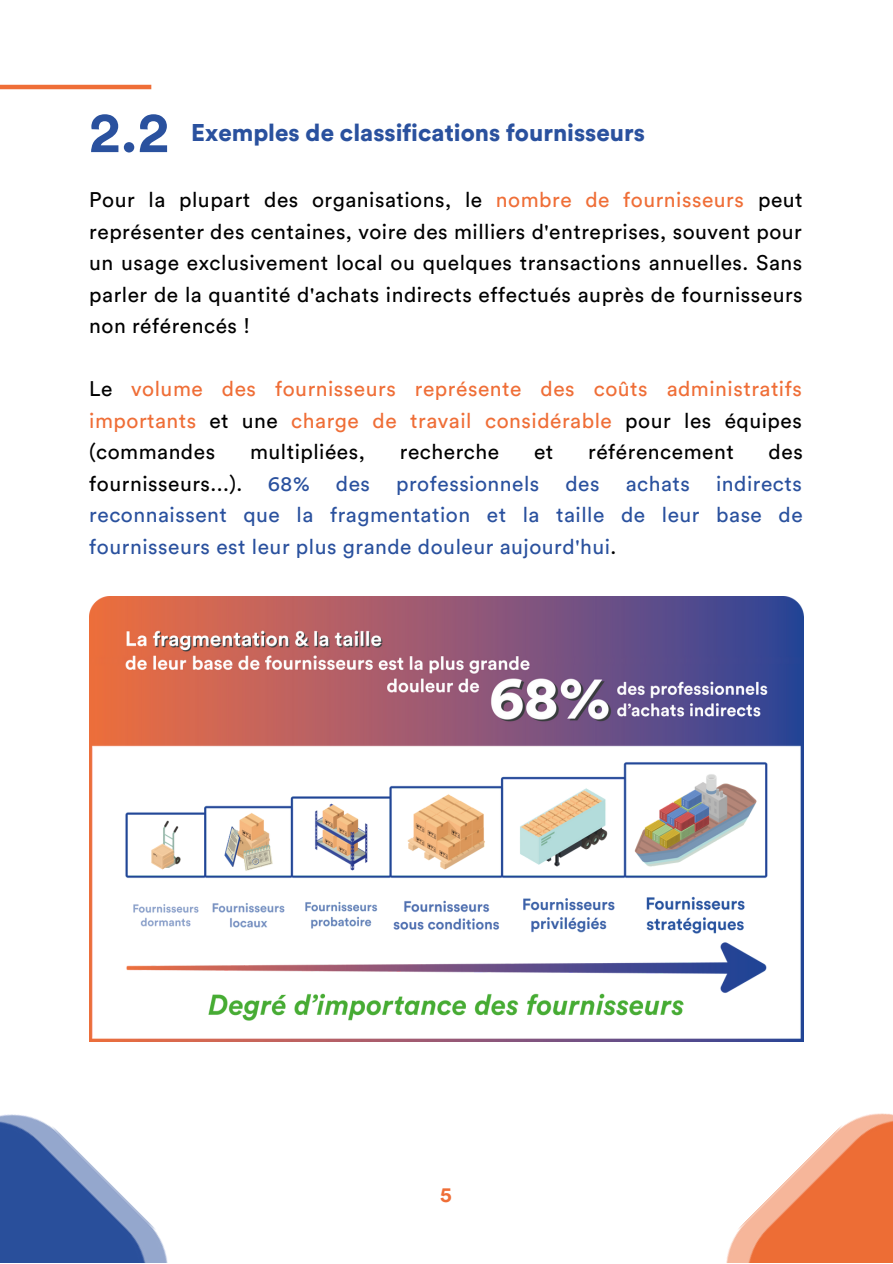
<style>
.page{position:relative;width:893px;height:1264px;background:#fff}
.page>*{position:absolute;margin:0;border:0;box-sizing:border-box;transform-origin:0 0}
.t1{font:700 57px "Circular Std";color:#2a519e}
.t2{font:900 24px "Circular Std";color:#2a519e}
.t3{font:21px/31.5px "Circular Std";letter-spacing:.025em;color:#000;text-align:justify}
.t4{font:21px/31.5px "Circular Std";letter-spacing:.025em;color:#2a519e;text-align:justify}
.t5{font:21px/31.5px "Circular Std";letter-spacing:.025em;color:#ef6e37;text-align:justify}
.t6{font:700 21px "Circular Std";color:#ef6e37}
.s1{color:#ef6e37}
.s2{color:#000}
</style>
<div class="page">
<hr style="left:0;top:85px;width:151px;height:4px;background:#ef6e37">
<img style="left:726px;top:1113px;width:166px;height:149px">
<img style="left:0;top:1114px;width:168px;height:148px">
<img style="left:89px;top:596px;width:714px;height:445px">
<h1 class="t1" style="left:89px;top:106px;width:81px">2.2</h1>
<p class="t2" style="left:191px;top:122px;width:455px">Exemples de classifications fournisseurs</p>
<p class="t3" style="left:89px;top:185px;width:715px">Pour la plupart des organisations, le <span class="s1">nombre de fournisseurs</span> peut représenter des centaines, voire des milliers d'entreprises, souvent pour un usage exclusivement local ou quelques transactions annuelles. Sans parler de la quantité d'achats indirects effectués auprès de fournisseurs non référencés !</p>
<p class="t5" style="left:89px;top:374px;width:714px"><span class="s2">Le</span> volume des fournisseurs représente des coûts administratifs importants <span class="s2">et une</span> charge de travail considérable <span class="s2">pour les équipes (commandes</span></p>
<p class="t3" style="left:250px;top:437px;width:116px">multipliées,</p>
<p class="t3" style="left:400px;top:437px;width:101px">recherche</p>
<p class="t3" style="left:534px;top:437px;width:21px">et</p>
<p class="t3" style="left:588px;top:437px;width:147px">référencement</p>
<p class="t4" style="left:89px;top:437px;width:715px;text-indent:679px"><span class="s2">des fournisseurs...).</span> 68% des professionnels des achats indirects reconnaissent que la fragmentation et la taille de leur base de fournisseurs est leur plus grande douleur aujourd'hui<span class="s2">.</span></p>
<p class="t6" style="left:440px;top:1184px;width:13px">5</p>
</div>
